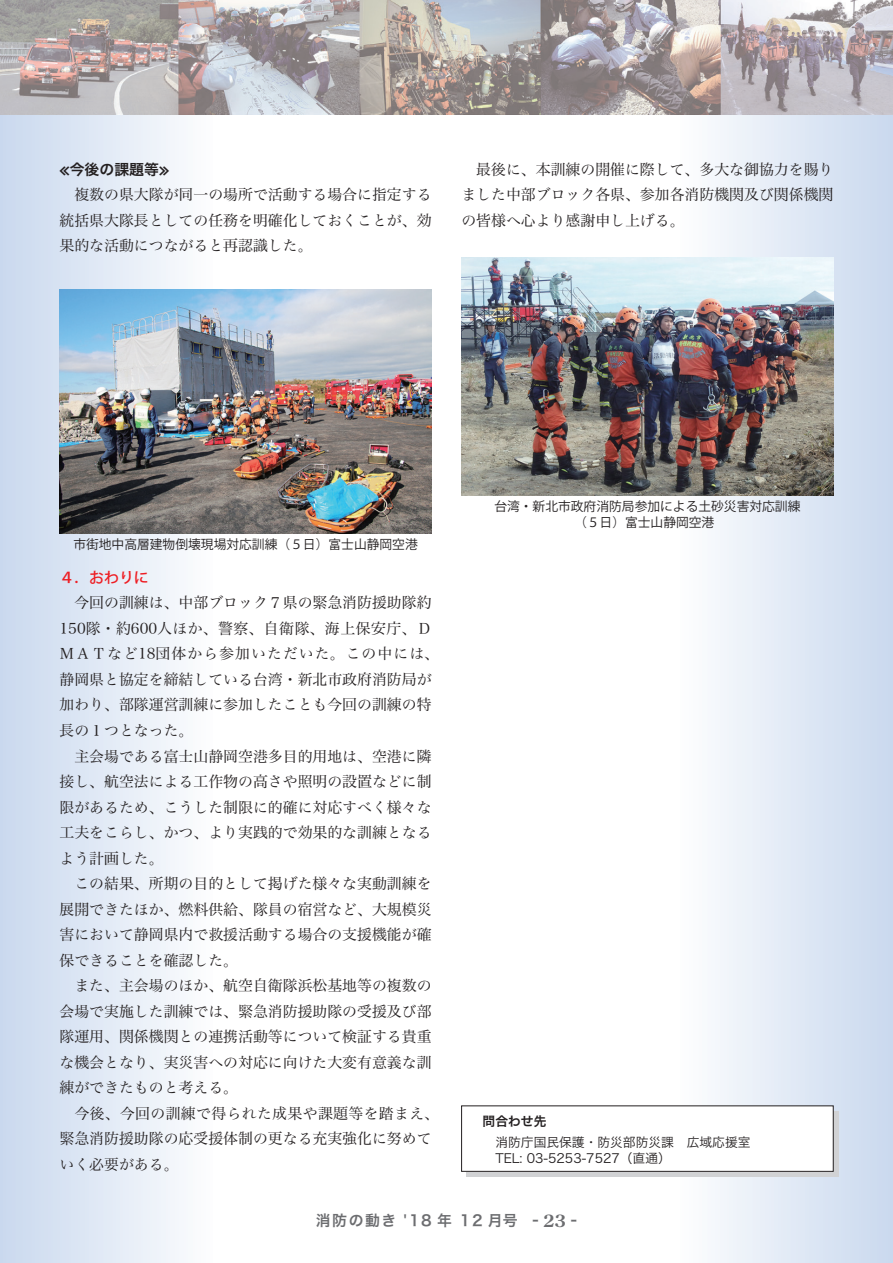
<style>
.page{position:relative;width:893px;height:1263px;background:#fff}
.page>*{position:absolute;margin:0;border:0;box-sizing:border-box;transform-origin:0 0}
.t1{font:14.85px/25.5px "Hira Min Pro N W3";color:#231f20;text-align:justify}
.t2{font:14.85px "Hira Kaku Pro W6";letter-spacing:.1em;color:#6c6d70}
.t3{font:14.85px "Hira Kaku Pro N W6";color:#231f20}
.t4{font:500 14.85px "Koz Go Pro";color:#ee1d23}
.t5{font:12.75px/15.9px "Koz Go Pro";color:#231f20;text-align:center}
.t6{font:12.75px/15.9px "Hira Kaku Pro N W3";color:#231f20}
.t7{font:12.75px "Hira Kaku Pro N W6";color:#231f20}
.s1{font-family:"Century Old Style Std";font-weight:700;font-size:16.95px}
</style>
<div class="page">
<div style="left:0;top:115px;width:213px;height:1148px;background:linear-gradient(to right,#c9d8ee,#fcfdfe)"></div>
<div style="left:680px;top:115px;width:213px;height:1148px;background:linear-gradient(to right,#fcfdfd,#c9d8ee)"></div>
<img style="left:461px;top:257px;width:372px;height:238px">
<img style="left:60px;top:289px;width:372px;height:245px">
<svg style="left:467px;top:1111px;width:372px;height:66px;background:#b9b9bb"></svg>
<div style="left:462px;top:1106px;width:371px;height:65px;background:#fff"></div>
<img style="left:0;top:0;width:893px;height:115px">
<p class="t3" style="left:60px;top:156px;width:111px">≪今後の課題等≫</p>
<p class="t1" style="left:60px;top:181px;width:374px">　複数の県大隊が同一の場所で活動する場合に指定する統括県大隊長としての任務を明確化しておくことが、効果的な活動につながると再認識した。</p>
<p class="t1" style="left:461px;top:155px;width:374px">　最後に、本訓練の開催に際して、多大な御協力を賜りました中部ブロック各県、参加各消防機関及び関係機関の皆様へ心より感謝申し上げる。</p>
<p class="t5" style="left:73px;top:537px;width:346px">市街地中高層建物倒壊現場対応訓練（５日）富士山静岡空港</p>
<p class="t4" style="left:60px;top:568px;width:91px">４．おわりに</p>
<p class="t1" style="left:60px;top:589px;width:381px;text-align:left">　今回の訓練は、中部ブロック７県の緊急消防援助隊約<br>150隊・約600人ほか、警察、自衛隊、海上保安庁、Ｄ<br>ＭＡＴなど18団体から参加いただいた。この中には、静岡県と協定を締結している台湾・新北市政府消防局が加わり、部隊運営訓練に参加したことも今回の訓練の特長の１つとなった。<br>　主会場である富士山静岡空港多目的用地は、空港に隣接し、航空法による工作物の高さや照明の設置などに制限があるため、こうした制限に的確に対応すべく様々な工夫をこらし、かつ、より実践的で効果的な訓練となるよう計画した。<br>　この結果、所期の目的として掲げた様々な実動訓練を展開できたほか、燃料供給、隊員の宿営など、大規模災害において静岡県内で救援活動する場合の支援機能が確保できることを確認した。<br>　また、主会場のほか、航空自衛隊浜松基地等の複数の会場で実施した訓練では、緊急消防援助隊の受援及び部隊運用、関係機関との連携活動等について検証する貴重な機会となり、実災害への対応に向けた大変有意義な訓練ができたものと考える。<br>　今後、今回の訓練で得られた成果や課題等を踏まえ、緊急消防援助隊の応受援体制の更なる充実強化に努めていく必要がある。</p>
<p class="t5" style="left:494px;top:499px;width:308px">台湾・新北市政府消防局参加による土砂災害対応訓練（５日）富士山静岡空港</p>
<p class="t7" style="left:483px;top:1110px;width:65px">問合わせ先</p>
<p class="t6" style="left:483px;top:1133px;width:269px">　消防庁国民保護・防災部防災課　広域応援室　TEL: 03-5253-7527（直通）</p>
<p class="t2" style="left:316px;top:1207px;width:263px">消防の動き '18 年 12 月号 - <span class="s1">23</span> -</p>
</div>
